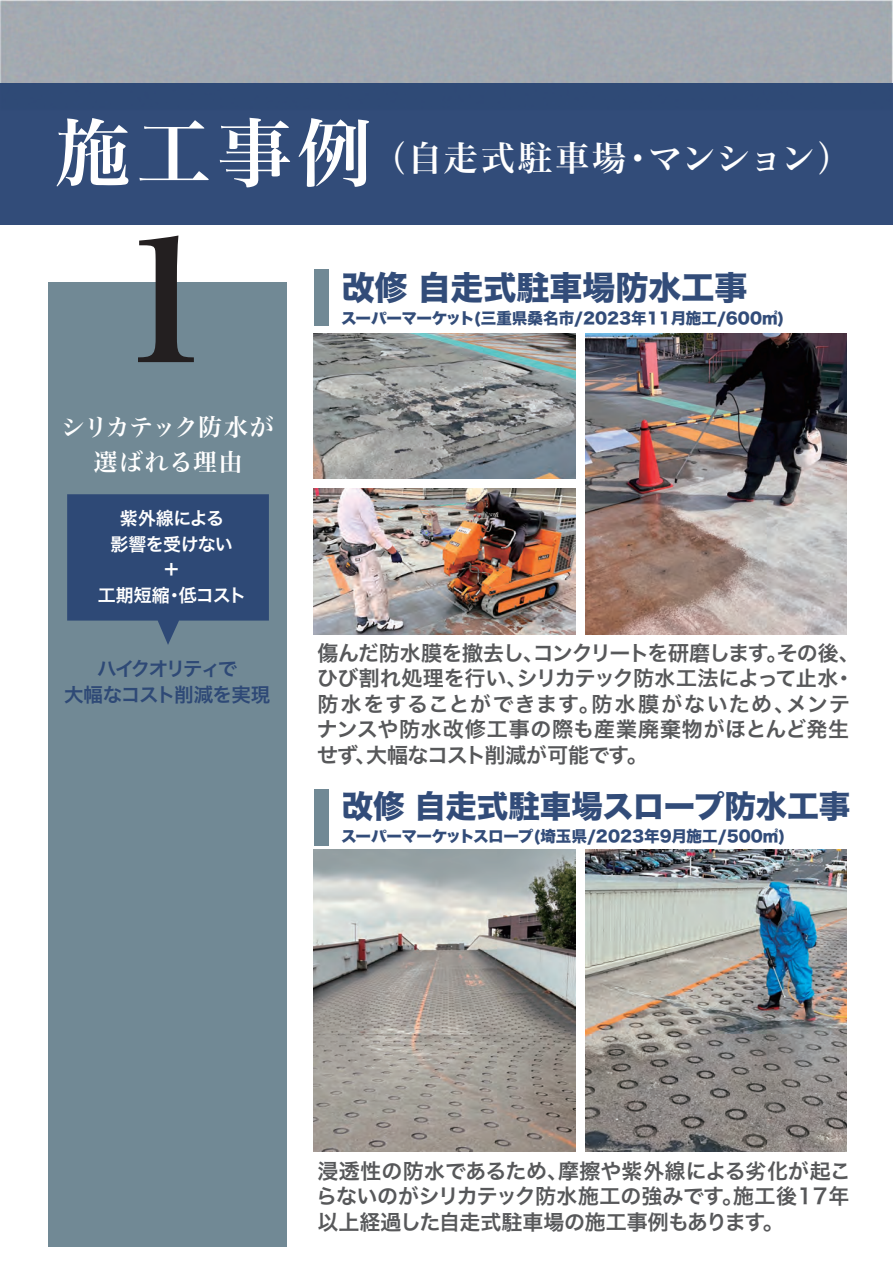
<style>
.page{position:relative;width:893px;height:1263px;background:#fff}
.page>*{position:absolute;margin:0;border:0;box-sizing:border-box;transform-origin:0 0}
.t1{font:169.5px "Hira Min Pro W6";color:#231f20}
.t2{font:34.5px "Hira Min Pro W6";letter-spacing:.045em;color:#fff}
.t3{font:33px "Hira Kaku Std N W8";color:#2c4775}
.t4{font:31.5px "Hira Kaku Std N W8";color:#2c4775}
.t5{font:24px "Hira Min Pro W6";letter-spacing:-.03em;color:#fff}
.t6{font:24px "Hira Min Pro W6";letter-spacing:.01em;color:#fff}
.t7{font:21px/25.5px "Hira Kaku Pro W6";color:#57585a;text-align:justify}
.t8{font:19.5px/25.5px "Hira Kaku Pro W6";letter-spacing:-.075em;color:#2c4775;text-align:center}
.t9{font:18px/25.5px "Hira Kaku Pro W6";letter-spacing:-.03em;color:#fff;text-align:center}
.t10{font:15.6px "Hira Kaku Std N W8";color:#2c4775}
.s1{font-size:75px}
</style>
<div class="page">
<div style="left:0;top:0;width:893px;height:220px;background:#a3aab1"></div>
<div style="left:0;top:83px;width:892px;height:141px;background:#2c4775"></div>
<img style="left:313px;top:850px;width:262px;height:301px">
<img style="left:585px;top:850px;width:262px;height:301px">
<img style="left:585px;top:333px;width:262px;height:301px">
<img style="left:313px;top:333px;width:262px;height:146px">
<img style="left:313px;top:488px;width:262px;height:146px">
<div style="left:49px;top:282px;width:238px;height:965px;background:#718995"></div>
<svg style="left:67px;top:494px;width:202px;height:151px"></svg>
<div style="left:314px;top:789px;width:14px;height:56px;background:#718995"></div>
<div style="left:314px;top:270px;width:14px;height:56px;background:#718995"></div>
<h2 class="t2" style="left:56px;top:127px;width:797px"><span class="s1">施工事例</span>（自走式駐車場・マンション）</h2>
<h1 class="t1" style="left:81px;top:150px;width:169px">１</h1>
<p class="t5" style="left:61px;top:406px;width:214px">シリカテック防水が</p>
<p class="t6" style="left:94px;top:441px;width:150px">選ばれる理由</p>
<p class="t9" style="left:98px;top:505px;width:150px">紫外線による<br>影響を受けない<br>＋<br>工期短縮・低コスト</p>
<p class="t8" style="left:64px;top:655px;width:208px">ハイクオリティで<br>大幅なコスト削減を実現</p>
<h3 class="t3" style="left:341px;top:270px;width:407px">改修 自走式駐車場防水工事</h3>
<p class="t10" style="left:341px;top:309px;width:445px">スーパーマーケット(三重県桑名市/2023年11月施工/600㎡)</p>
<p class="t7" style="left:317px;top:639px;width:545px;text-align:left">傷んだ防水膜を撤去し、コンクリートを研磨します。その後、ひび割れ処理を行い、シリカテック防水工法によって止水・防水をすることができます。防水膜がないため、メンテナンスや防水改修工事の際も産業廃棄物がほとんど発生せず、大幅なコスト削減が可能です。</p>
<h3 class="t4" style="left:341px;top:789px;width:510px">改修 自走式駐車場スロープ防水工事</h3>
<p class="t10" style="left:341px;top:828px;width:446px">スーパーマーケットスロープ(埼玉県/2023年9月施工/500㎡)</p>
<p class="t7" style="left:316px;top:1157px;width:536px">浸透性の防水であるため、摩擦や紫外線による劣化が起こらないのがシリカテック防水施工の強みです。施工後17年以上経過した自走式駐車場の施工事例もあります。</p>
</div>
